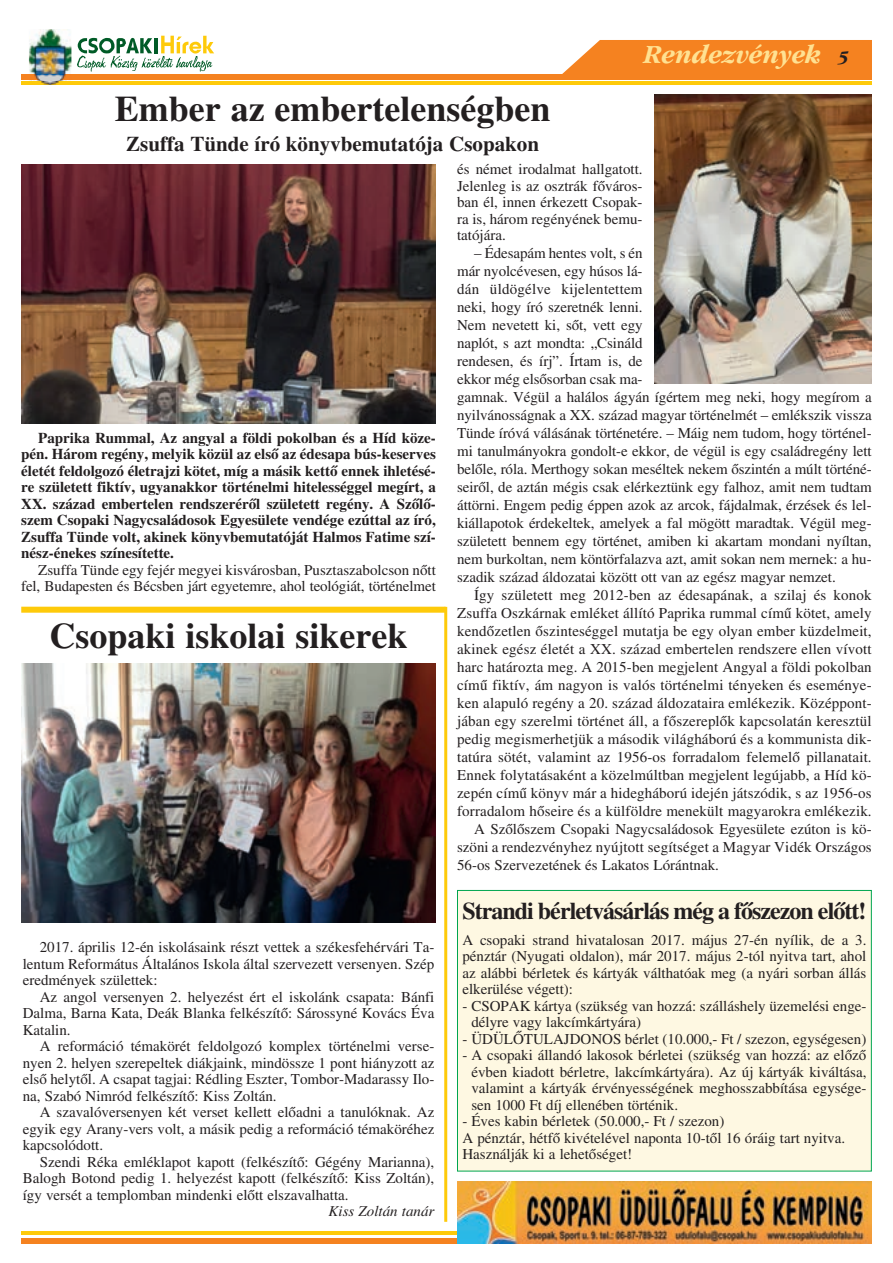
<style>
.page{position:relative;width:893px;height:1263px;background:#fff}
.page>*{position:absolute;margin:0;border:0;box-sizing:border-box;transform-origin:0 0}
.t1{font:36px "Hu Times Bold";color:#231f20}
.t2{font:italic 27px "Garamond HU Bold";letter-spacing:-.005em;color:#ffe192;scale:.95 1}
.t3{font:24px "Hu Times Bold";letter-spacing:-.04em;color:#231f20}
.t4{font:21px "Hu Times Bold";color:#231f20}
.t5{font:15px/16.5px "Hu Times Roman";color:#231f20;text-align:justify}
.t6{font:15px/16.5px "Hu Times Bold";color:#231f20;text-align:justify}
.t7{font:15px "Hu Times Italic";color:#231f20}
.s1{font-size:18px;color:#231f20}
</style>
<div class="page">
<hr style="left:21px;top:82px;width:851px;height:3px;background:#feca0a">
<div style="left:21px;top:74px;width:851px;height:5px;background:#f58220"></div>
<svg style="left:77px;top:36px;width:137px;height:36px"></svg>
<img style="left:29px;top:29px;width:42px;height:53px">
<img style="left:41px;top:82px;width:18px;height:3px">
<img style="left:29px;top:74px;width:42px;height:5px">
<div style="left:562px;top:40px;width:310px;height:34px;background:#f58220"></div>
<div style="left:21px;top:1238px;width:851px;height:5px;background:#f58220"></div>
<hr style="left:21px;top:1231px;width:851px;height:3px;background:#feca0a">
<img style="left:457px;top:1181px;width:415px;height:62px">
<img style="left:21px;top:664px;width:415px;height:258px">
<div style="left:21px;top:607px;width:425px;height:6px;background:#feca0a"></div>
<img style="left:21px;top:165px;width:415px;height:258px">
<img style="left:655px;top:95px;width:217px;height:289px">
<hr style="left:444px;top:607px;width:3px;height:615px;background:#feca0a">
<div style="left:457px;top:890px;width:414px;height:281px;background:#fef8e2"></div>
<div style="left:457px;top:890px;width:415px;height:281px;border:1px solid #00a54f"></div>
<h1 class="t1" style="left:115px;top:96px;width:437px">Ember az embertelenségben</h1>
<h3 class="t4" style="left:126px;top:136px;width:414px">Zsuffa Tünde író könyvbemutatója Csopakon</h3>
<h2 class="t2" style="left:644px;top:44px;width:217px">Rendezvények <span class="s1">5</span></h2>
<p class="t6" style="left:21px;top:431px;width:416px;text-indent:17px">Paprika Rummal, Az angyal a földi pokolban és a Híd köze&shy;pén. Három regény, melyik közül az elsõ az édesapa bús-keserves életét feldolgozó életrajzi kötet, míg a másik kettõ ennek ihletésé&shy;re született fiktív, ugyanakkor történelmi hitelességgel megírt, a XX. század embertelen rendszerérõl született regény. A Szõlõ&shy;szem Csopaki Nagycsaládosok Egyesülete vendége ezúttal az író, Zsuffa Tünde volt, akinek könyvbemutatóját Halmos Fatime szí&shy;nész-énekes színesítette.</p>
<p class="t5" style="left:21px;top:563px;width:416px;text-align:right">Zsuffa Tünde egy fejér megyei kisvárosban, Pusztaszabolcson nõtt fel, Budapesten és Bécsben járt egyetemre, ahol teológiát, történelmet</p>
<h1 class="t1" style="left:50px;top:623px;width:359px">Csopaki iskolai sikerek</h1>
<p class="t5" style="left:23px;top:940px;width:413px;text-indent:17px">2017. április 12-én iskolásaink részt vettek a székesfehérvári Ta&shy;lentum Református Általános Iskola által szervezett versenyen. Szép eredmények születtek:</p>
<p class="t5" style="left:23px;top:990px;width:413px;text-indent:17px">Az angol versenyen 2. helyezést ért el iskolánk csapata: Bánfi Dalma, Barna Kata, Deák Blanka felkészítõ: Sárossyné Kovács Éva Katalin.</p>
<p class="t5" style="left:23px;top:1039px;width:413px;text-indent:17px">A reformáció témakörét feldolgozó komplex történelmi verse&shy;nyen 2. helyen szerepeltek diákjaink, mindössze 1 pont hiányzott az elsõ helytõl. A csapat tagjai: Rédling Eszter, Tombor-Madarassy Ilo&shy;na, Szabó Nimród felkészítõ: Kiss Zoltán.</p>
<p class="t5" style="left:23px;top:1105px;width:413px;text-indent:17px">A szavalóversenyen két verset kellett elõadni a tanulóknak. Az egyik egy Arany-vers volt, a másik pedig a reformáció témaköréhez kapcsolódott.</p>
<p class="t5" style="left:23px;top:1155px;width:413px;text-indent:17px">Szendi Réka emléklapot kapott (felkészítõ: Gégény Marianna), Balogh Botond pedig 1. helyezést kapott (felkészítõ: Kiss Zoltán), így versét a templomban mindenki elõtt elszavalhatta.</p>
<p class="t7" style="left:329px;top:1206px;width:107px">Kiss Zoltán tanár</p>
<p class="t5" style="left:457px;top:162px;width:187px">és német irodalmat hallgatott.<br>Jelenleg is az osztrák fõváros&shy;ban él, innen érkezett Csopak&shy;ra is, három regényének bemu&shy;tatójára.</p>
<p class="t5" style="left:457px;top:246px;width:416px;line-height:18px;text-align:left;text-indent:17px">– Édesapám hentes volt, s én<br>már nyolcévesen, egy húsos lá-<br>dán üldögélve kijelentettem<br>neki, hogy író szeretnék lenni.<br>Nem nevetett ki, sõt, vett egy<br>naplót, s azt mondta: „Csináld<br>rendesen, és írj”. Írtam is, de<br>ekkor még elsõsorban csak ma-<br>gamnak. Végül a halálos ágyán ígértem meg neki, hogy megírom a nyilvánosságnak a XX. század magyar történelmét – emlékszik vissza Tünde íróvá válásának történetére. – Máig nem tudom, hogy történel&shy;mi tanulmányokra gondolt-e ekkor, de végül is egy családregény lett belõle, róla. Merthogy sokan meséltek nekem õszintén a múlt történé&shy;seirõl, de aztán mégis csak elérkeztünk egy falhoz, amit nem tudtam áttörni. Engem pedig éppen azok az arcok, fájdalmak, érzések és lel&shy;kiállapotok érdekeltek, amelyek a fal mögött maradtak. Végül meg&shy;született bennem egy történet, amiben ki akartam mondani nyíltan, nem burkoltan, nem köntörfalazva azt, amit sokan nem mernek: a hu&shy;szadik század áldozatai között ott van az egész magyar nemzet.</p>
<p class="t5" style="left:474px;top:588px;width:399px">Így született meg 2012-ben az édesapának, a szilaj és konok</p>
<p class="t5" style="left:457px;top:606px;width:416px">Zsuffa Oszkárnak emléket állító Paprika rummal címû kötet, amely</p>
<p class="t5" style="left:457px;top:624px;width:416px">kendõzetlen õszinteséggel mutatja be egy olyan ember küzdelmeit,</p>
<p class="t5" style="left:457px;top:642px;width:416px">akinek egész életét a XX. század embertelen rendszere ellen vívott</p>
<p class="t5" style="left:457px;top:660px;width:416px">harc határozta meg. A 2015-ben megjelent Angyal a földi pokolban</p>
<p class="t5" style="left:457px;top:678px;width:416px">címû fiktív, ám nagyon is valós történelmi tényeken és eseménye-</p>
<p class="t5" style="left:457px;top:696px;width:416px">ken alapuló regény a 20. század áldozataira emlékezik. Középpont-</p>
<p class="t5" style="left:457px;top:714px;width:416px">jában egy szerelmi történet áll, a fõszereplõk kapcsolatán keresztül</p>
<p class="t5" style="left:457px;top:732px;width:416px">pedig megismerhetjük a második világháború és a kommunista dik-</p>
<p class="t5" style="left:457px;top:750px;width:416px">tatúra sötét, valamint az 1956-os forradalom felemelõ pillanatait.</p>
<p class="t5" style="left:457px;top:768px;width:416px">Ennek folytatásaként a közelmúltban megjelent legújabb, a Híd kö-</p>
<p class="t5" style="left:457px;top:786px;width:416px">zepén címû könyv már a hidegháború idején játszódik, s az 1956-os</p>
<p class="t5" style="left:457px;top:804px;width:416px">forradalom hõseire és a külföldre menekült magyarokra emlékezik.</p>
<p class="t5" style="left:474px;top:822px;width:399px">A Szõlõszem Csopaki Nagycsaládosok Egyesülete ezúton is kö-</p>
<p class="t5" style="left:457px;top:840px;width:416px">szöni a rendezvényhez nyújtott segítséget a Magyar Vidék Országos</p>
<p class="t5" style="left:457px;top:858px;width:263px">56-os Szervezetének és Lakatos Lórántnak.</p>
<h3 class="t3" style="left:462px;top:903px;width:406px">Strandi bérletvásárlás még a fõszezon elõtt!</h3>
<p class="t5" style="left:462px;top:933px;width:406px">A csopaki strand hivatalosan 2017. május 27-én nyílik, de a 3. pénztár (Nyugati oldalon), már 2017. május 2-tól nyitva tart, ahol az alábbi bérletek és kártyák válthatóak meg (a nyári sorban állás elkerülése végett):</p>
<p class="t5" style="left:471px;top:999px;width:397px;text-indent:-9px">- CSOPAK kártya (szükség van hozzá: szálláshely üzemelési enge&shy;délyre vagy lakcímkártyára)</p>
<p class="t5" style="left:462px;top:1032px;width:406px">- ÜDÜLÕTULAJDONOS bérlet (10.000,- Ft / szezon, egységesen)</p>
<p class="t5" style="left:471px;top:1048px;width:397px;text-indent:-9px">- A csopaki állandó lakosok bérletei (szükség van hozzá: az elõzõ évben kiadott bérletre, lakcímkártyára). Az új kártyák kiváltása, valamint a kártyák érvényességének meghosszabbítása egysége&shy;sen 1000 Ft díj ellenében történik.</p>
<p class="t5" style="left:462px;top:1114px;width:384px;text-align:left">- Éves kabin bérletek (50.000,- Ft / szezon)<br>A pénztár, hétfõ kivételével naponta 10-tõl 16 óráig tart nyitva.<br>Használják ki a lehetõséget!</p>
</div>
